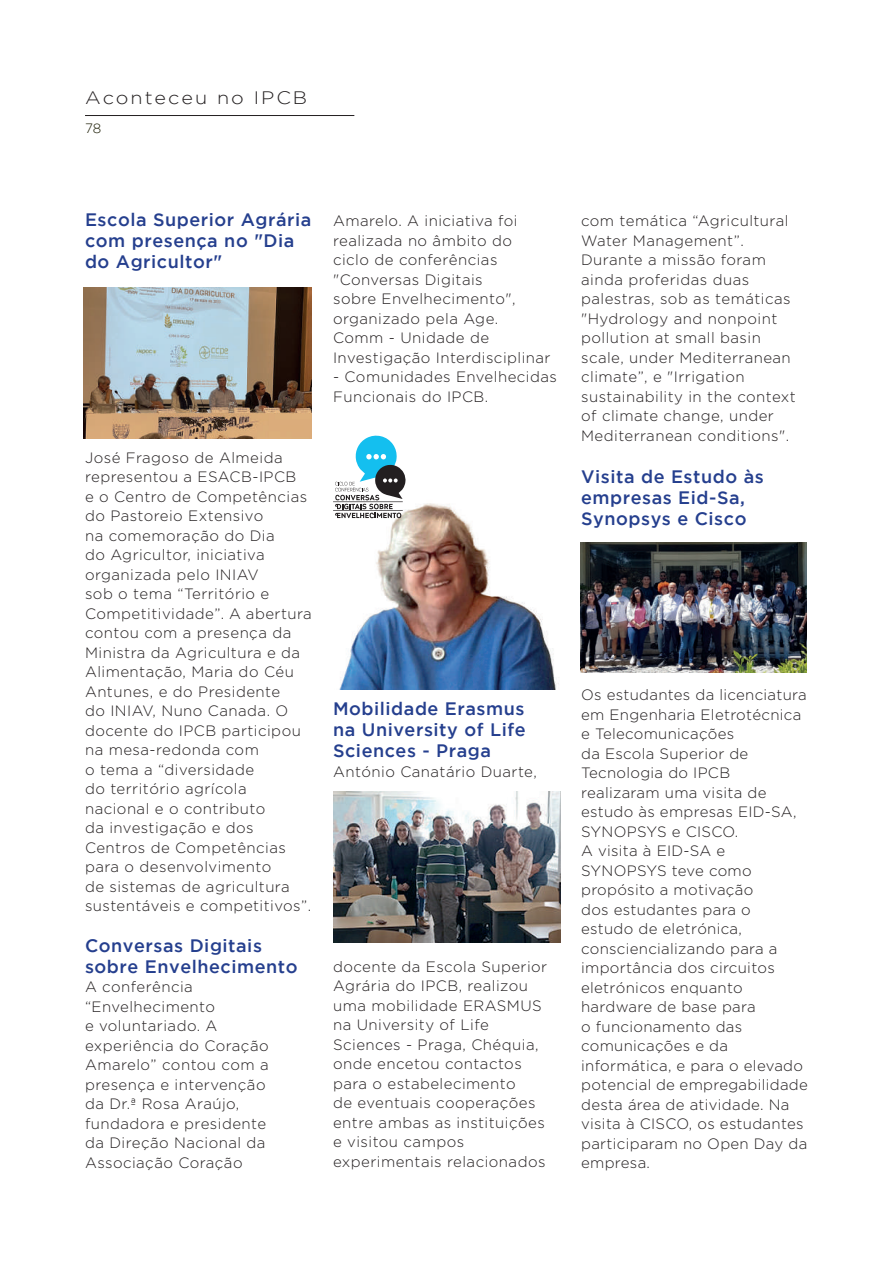
<style>
.page{position:relative;width:893px;height:1263px;background:#fff}
.page>*{position:absolute;margin:0;border:0;box-sizing:border-box;transform-origin:0 0}
.t1{font:500 18px/21px "Gotham";letter-spacing:.03em;color:#253f8e}
.t2{font:300 18px "Gotham";letter-spacing:.1em;color:#231f20;scale:1.1 1}
.t3{font:300 15px/19.5px "Gotham";letter-spacing:.03em;color:#231f20}
.t4{font:300 13.5px "Gotham";color:#191a00}
</style>
<div class="page">
<hr style="left:85px;top:115px;width:269px;height:1px;background:#231f20">
<img style="left:84px;top:287px;width:228px;height:152px">
<img style="left:337px;top:503px;width:222px;height:186px">
<svg style="left:333px;top:435px;width:73px;height:83px"></svg>
<img style="left:334px;top:792px;width:227px;height:151px">
<img style="left:580px;top:543px;width:227px;height:129px">
<p class="t2" style="left:85px;top:88px;width:203px">Aconteceu no IPCB</p>
<p class="t4" style="left:85px;top:121px;width:18px">78</p>
<p class="t1" style="left:85px;top:208px;width:228px">Escola Superior Agrária com presença no "Dia do Agricultor"</p>
<p class="t3" style="left:85px;top:448px;width:228px">José Fragoso de Almeida representou a ESACB-IPCB<br>e o Centro de Competências do Pastoreio Extensivo<br>na comemoração do Dia<br>do Agricultor, iniciativa organizada pelo INIAV<br>sob o tema “Território e<br>Competitividade”. A abertura contou com a presença da<br>Ministra da Agricultura e da<br>Alimentação, Maria do Céu<br>Antunes, e do Presidente<br>do INIAV, Nuno Canada. O docente do IPCB participou na mesa-redonda com<br>o tema a “diversidade<br>do território agrícola nacional e o contributo<br>da investigação e dos<br>Centros de Competências para o desenvolvimento<br>de sistemas de agricultura sustentáveis e competitivos”.</p>
<p class="t1" style="left:85px;top:934px;width:214px">Conversas Digitais sobre Envelhecimento</p>
<p class="t3" style="left:85px;top:977px;width:185px">A conferência “Envelhecimento<br>e voluntariado. A experiência do Coração<br>Amarelo” contou com a presença e intervenção da Dr.ª Rosa Araújo, fundadora e presidente da Direção Nacional da<br>Associação Coração</p>
<p class="t3" style="left:333px;top:211px;width:219px">Amarelo. A iniciativa foi realizada no âmbito do ciclo de conferências "Conversas Digitais<br>sobre Envelhecimento", organizado pela Age.<br>Comm - Unidade de<br>Investigação Interdisciplinar</p>
<p class="t3" style="left:333px;top:367px;width:225px">- Comunidades Envelhecidas<br>Funcionais do IPCB.</p>
<p class="t1" style="left:333px;top:698px;width:194px;text-align:justify">Mobilidade Erasmus na University of Life Sciences - Praga</p>
<p class="t3" style="left:333px;top:761px;width:205px">António Canatário Duarte,</p>
<p class="t3" style="left:333px;top:956px;width:216px">docente da Escola Superior<br>Agrária do IPCB, realizou uma mobilidade ERASMUS na University of Life<br>Sciences - Praga, Chéquia, onde encetou contactos para o estabelecimento<br>de eventuais cooperações entre ambas as instituições e visitou campos experimentais relacionados</p>
<p class="t3" style="left:581px;top:211px;width:216px">com temática “Agricultural<br>Water Management”.<br>Durante a missão foram ainda proferidas duas palestras, sob as temáticas "Hydrology and nonpoint pollution at small basin scale, under Mediterranean climate”, e "Irrigation sustainability in the context of climate change, under<br>Mediterranean conditions".</p>
<p class="t1" style="left:581px;top:465px;width:184px">Visita de Estudo às empresas Eid-Sa,<br>Synopsys e Cisco</p>
<p class="t3" style="left:581px;top:685px;width:228px">Os estudantes da licenciatura em Engenharia Eletrotécnica e Telecomunicações<br>da Escola Superior de<br>Tecnologia do IPCB realizaram uma visita de estudo às empresas EID-SA,<br>SYNOPSYS e CISCO.<br>A visita à EID-SA e<br>SYNOPSYS teve como propósito a motivação<br>dos estudantes para o<br>estudo de eletrónica, consciencializando para a importância dos circuitos eletrónicos enquanto hardware de base para<br>o funcionamento das comunicações e da informática, e para o elevado potencial de empregabilidade desta área de atividade. Na visita à CISCO, os estudantes participaram no Open Day da empresa.</p>
</div>
